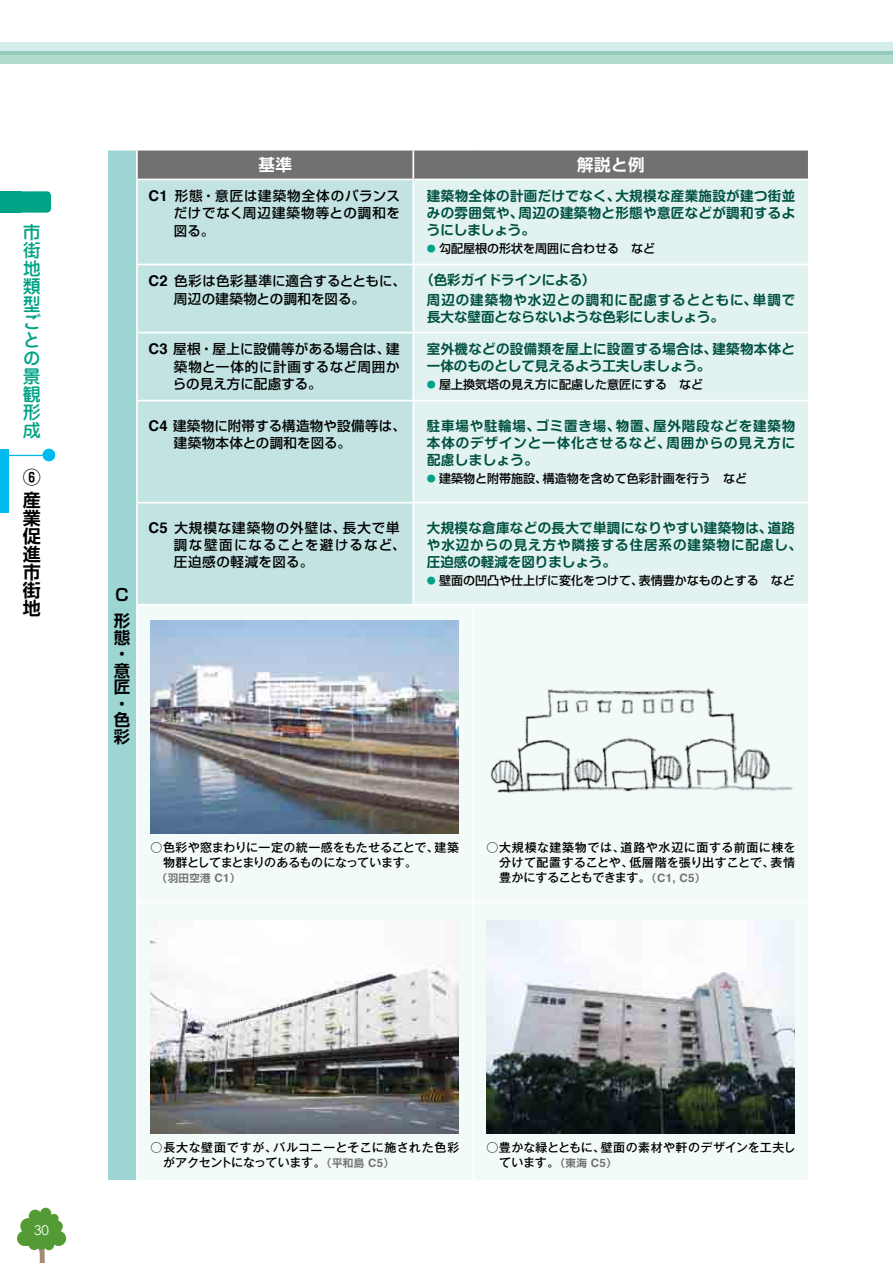
<style>
.page{position:relative;width:893px;height:1263px;background:#fff}
.page>*{position:absolute;margin:0;border:0;box-sizing:border-box;transform-origin:0 0}
.t1{font:500 18px/18px "Jun 34 Pro";color:#00a385}
.t2{font:700 18px/18px "Shin Go Pro De";color:#000}
.t3{font:700 16.5px/16.5px "Shin Go Pro De";color:#000}
.t4{font:700 16.5px "Shin Go Pro De";letter-spacing:.03em;color:#fff}
.t5{font:700 13.5px/17.2px "Shin M Go Pro De";letter-spacing:.025em;color:#005140;text-align:justify}
.t6{font:500 13.5px/17.2px "Shin Go Pro";letter-spacing:.03em;color:#000;text-align:justify}
.t7{font:500 13.5px/17.2px "Shin Go Pro";letter-spacing:.075em;color:#000}
.t8{font:700 13.5px/19.4px "Shin M Go Pro De";letter-spacing:.07em;color:#005140}
.t9{font:700 13.5px "Shin M Go Pro De";color:#005140}
.t10{font:13.5px "Century Gothic";color:#fff}
.t11{font:500 12px/15px "Gothic MB101 Pro";letter-spacing:.01em;color:#000}
.t12{font:500 12px "Shin Go Pro";color:#000}
.t13{font:500 12px/15px "Gothic MB101 Pro";letter-spacing:-.025em;color:#000}
.t14{font:700 10.5px "Shin Go Pro De";color:#727171}
.s1{font-family:"Helvetica";font-weight:700;font-size:14.85px}
.s2{font-size:9px;color:#00a385}
.s3{font-family:"Helvetica";font-size:11.55px}
.s4{font-family:"Shin Go Pro De";font-weight:700;font-size:10.5px;color:#727171}
.s5{font-family:"Helvetica";font-weight:700;font-size:11.55px;color:#727171}
</style>
<div class="page">
<div style="left:0;top:191px;width:51px;height:22px;background:#00a385;border-radius:4px"></div>
<div style="left:0;top:191px;width:21px;height:22px;background:#00a385"></div>
<svg style="left:20px;top:1208px;width:43px;height:55px"></svg>
<div style="left:17px;top:1231px;width:15px;height:15px;background:#549b35;border-radius:50%"></div>
<div style="left:51px;top:1231px;width:15px;height:15px;background:#549b35;border-radius:50%"></div>
<div style="left:0;top:51px;width:893px;height:13px;background:#b1dbcb"></div>
<svg style="left:0;top:43px;width:892px;height:12px;background:#bee0da"></svg>
<svg style="left:892px;top:43px;width:1px;height:12px"></svg>
<div style="left:0;top:449px;width:9px;height:63px;background:#00b9ef"></div>
<hr style="left:4px;top:455px;width:43px;height:1px;background:#00b9ef">
<div style="left:43px;top:449px;width:12px;height:12px;background:#00b9ef;border-radius:50%"></div>
<div style="left:107px;top:150px;width:30px;height:1031px;background:#9dd5d2"></div>
<div style="left:138px;top:151px;width:670px;height:28px;background:#727171"></div>
<div style="left:138px;top:180px;width:274px;height:424px;background:#c2e3e1"></div>
<div style="left:414px;top:180px;width:394px;height:424px;background:#e2f2f1"></div>
<div style="left:138px;top:606px;width:670px;height:574px;background:#f3fafa"></div>
<hr style="left:106px;top:149px;width:31px;height:2px;background:#fff">
<hr style="left:106px;top:151px;width:2px;height:28px;background:#fff">
<hr style="left:136px;top:151px;width:2px;height:28px;background:#fff">
<hr style="left:412px;top:151px;width:2px;height:28px;background:#fff">
<hr style="left:106px;top:179px;width:2px;height:85px;background:#fff">
<hr style="left:136px;top:179px;width:277px;height:1px;background:#fff">
<hr style="left:136px;top:180px;width:2px;height:84px;background:#fff">
<hr style="left:106px;top:264px;width:2px;height:69px;background:#fff">
<hr style="left:136px;top:264px;width:277px;height:1px;background:#fff">
<hr style="left:136px;top:265px;width:2px;height:67px;background:#fff">
<hr style="left:413px;top:264px;width:60px;height:1px;background:#fff">
<hr style="left:473px;top:264px;width:337px;height:1px;background:#fff">
<hr style="left:106px;top:333px;width:2px;height:68px;background:#fff">
<hr style="left:136px;top:332px;width:277px;height:1px;background:#fff">
<hr style="left:136px;top:333px;width:2px;height:67px;background:#fff">
<hr style="left:413px;top:332px;width:60px;height:1px;background:#fff">
<hr style="left:473px;top:332px;width:337px;height:1px;background:#fff">
<hr style="left:106px;top:401px;width:2px;height:102px;background:#fff">
<hr style="left:136px;top:400px;width:277px;height:1px;background:#fff">
<hr style="left:136px;top:401px;width:2px;height:101px;background:#fff">
<hr style="left:413px;top:400px;width:60px;height:1px;background:#fff">
<hr style="left:473px;top:400px;width:337px;height:1px;background:#fff">
<hr style="left:106px;top:503px;width:2px;height:102px;background:#fff">
<hr style="left:136px;top:502px;width:277px;height:1px;background:#fff">
<hr style="left:136px;top:503px;width:2px;height:101px;background:#fff">
<hr style="left:413px;top:502px;width:60px;height:1px;background:#fff">
<hr style="left:473px;top:502px;width:337px;height:1px;background:#fff">
<hr style="left:106px;top:605px;width:2px;height:575px;background:#fff">
<hr style="left:136px;top:604px;width:277px;height:1px;background:#fff">
<hr style="left:136px;top:605px;width:2px;height:575px;background:#fff">
<hr style="left:472px;top:605px;width:2px;height:575px;background:#fff">
<hr style="left:106px;top:1180px;width:31px;height:2px;background:#fff">
<img style="left:151px;top:621px;width:308px;height:212px">
<img style="left:151px;top:921px;width:308px;height:212px">
<img style="left:486px;top:687px;width:309px;height:106px">
<img style="left:486px;top:921px;width:309px;height:212px">
<hr style="left:136px;top:901px;width:672px;height:3px;background:#fff">
<h1 class="t1" style="left:23px;top:221px;width:19px">市街地類型ごとの景観形成</h1>
<h1 class="t2" style="left:23px;top:463px;width:19px;line-height:23.5px">⑥産</h1>
<h1 class="t2" style="left:23px;top:507px;width:19px;text-align:justify">業促進市街地</h1>
<p class="t3" style="left:114px;top:579px;width:18px;line-height:26.4px">Ｃ形</p>
<p class="t3" style="left:114px;top:627px;width:18px">態・意匠・色彩</p>
<p class="t4" style="left:258px;top:151px;width:35px">基準</p>
<p class="t4" style="left:577px;top:151px;width:69px">解説と例</p>
<p class="t6" style="left:174px;top:186px;width:228px;text-indent:-25px"><span class="s1">C1</span> 形態・意匠は建築物全体のバランスだけでなく周辺建築物等との調和を図る。</p>
<p class="t5" style="left:427px;top:186px;width:370px">建築物全体の計画だけでなく、大規模な産業施設が建つ街並みの雰囲気や、周辺の建築物と形態や意匠などが調和するようにしましょう。</p>
<p class="t12" style="left:427px;top:239px;width:230px"><span class="s2">●</span> 勾配屋根の形状を周囲に合わせる など</p>
<p class="t6" style="left:174px;top:271px;width:233px;text-indent:-26px"><span class="s1">C2</span> 色彩は色彩基準に適合するとともに、周辺の建築物との調和を図る。</p>
<p class="t8" style="left:427px;top:269px;width:370px;text-indent:-7px">（色彩ガイドラインによる）<br>周辺の建築物や水辺との調和に配慮するとともに、単調で</p>
<p class="t9" style="left:427px;top:306px;width:298px">長大な壁面とならないような色彩にしましょう。</p>
<p class="t6" style="left:173px;top:339px;width:229px;text-indent:-24px"><span class="s1">C3</span> 屋根・屋上に設備等がある場合は、建築物と一体的に計画するなど周囲からの見え方に配慮する。</p>
<p class="t5" style="left:427px;top:339px;width:370px">室外機などの設備類を屋上に設置する場合は、建築物本体と一体のものとして見えるよう工夫しましょう。</p>
<p class="t12" style="left:427px;top:375px;width:278px"><span class="s2">●</span> 屋上換気塔の見え方に配慮した意匠にする など</p>
<p class="t6" style="left:174px;top:415px;width:233px;text-indent:-26px"><span class="s1">C4</span> 建築物に附帯する構造物や設備等は、建築物本体との調和を図る。</p>
<p class="t5" style="left:427px;top:415px;width:370px">駐車場や駐輪場、ゴミ置き場、物置、屋外階段などを建築物本体のデザインと一体化させるなど、周囲からの見え方に配慮しましょう。</p>
<p class="t12" style="left:427px;top:469px;width:322px"><span class="s2">●</span> 建築物と附帯施設、構造物を含めて色彩計画を行う など</p>
<p class="t7" style="left:174px;top:517px;width:233px;text-indent:-25px"><span class="s1">C5</span> 大規模な建築物の外壁は、長大で単調な壁面になることを避けるなど、圧迫感の軽減を図る。</p>
<p class="t5" style="left:427px;top:517px;width:377px;text-align:left">大規模な倉庫などの長大で単調になりやすい建築物は、道路や水辺からの見え方や隣接する住居系の建築物に配慮し、圧迫感の軽減を図りましょう。</p>
<p class="t12" style="left:427px;top:571px;width:369px"><span class="s2">●</span> 壁面の凹凸や仕上げに変化をつけて、表情豊かなものとする など</p>
<p class="t13" style="left:163px;top:839px;width:297px;text-indent:-13px">○色彩や窓まわりに一定の統一感をもたせることで、建築物群としてまとまりのあるものになっています。</p>
<p class="t14" style="left:157px;top:869px;width:85px">（羽田空港 <span class="s3">C1</span>）</p>
<p class="t11" style="left:499px;top:839px;width:298px;text-align:justify;text-indent:-13px">○大規模な建築物では、道路や水辺に面する前面に棟を分けて配置することや、低層階を張り出すことで、表情豊かにすることもできます。<span class="s4">（</span><span class="s5">C1, C5</span><span class="s4">）</span></p>
<p class="t10" style="left:34px;top:1222px;width:16px">30</p>
<p class="t11" style="left:163px;top:1139px;width:298px;text-indent:-13px">○長大な壁面ですが、バルコニーとそこに施された色彩がアクセントになっています。<span class="s4">（平和島</span> <span class="s5">C5</span><span class="s4">）</span></p>
<p class="t11" style="left:499px;top:1139px;width:298px;text-indent:-13px">○豊かな緑とともに、壁面の素材や軒のデザインを工夫しています。<span class="s4">（東海</span> <span class="s5">C5</span><span class="s4">）</span></p>
</div>
